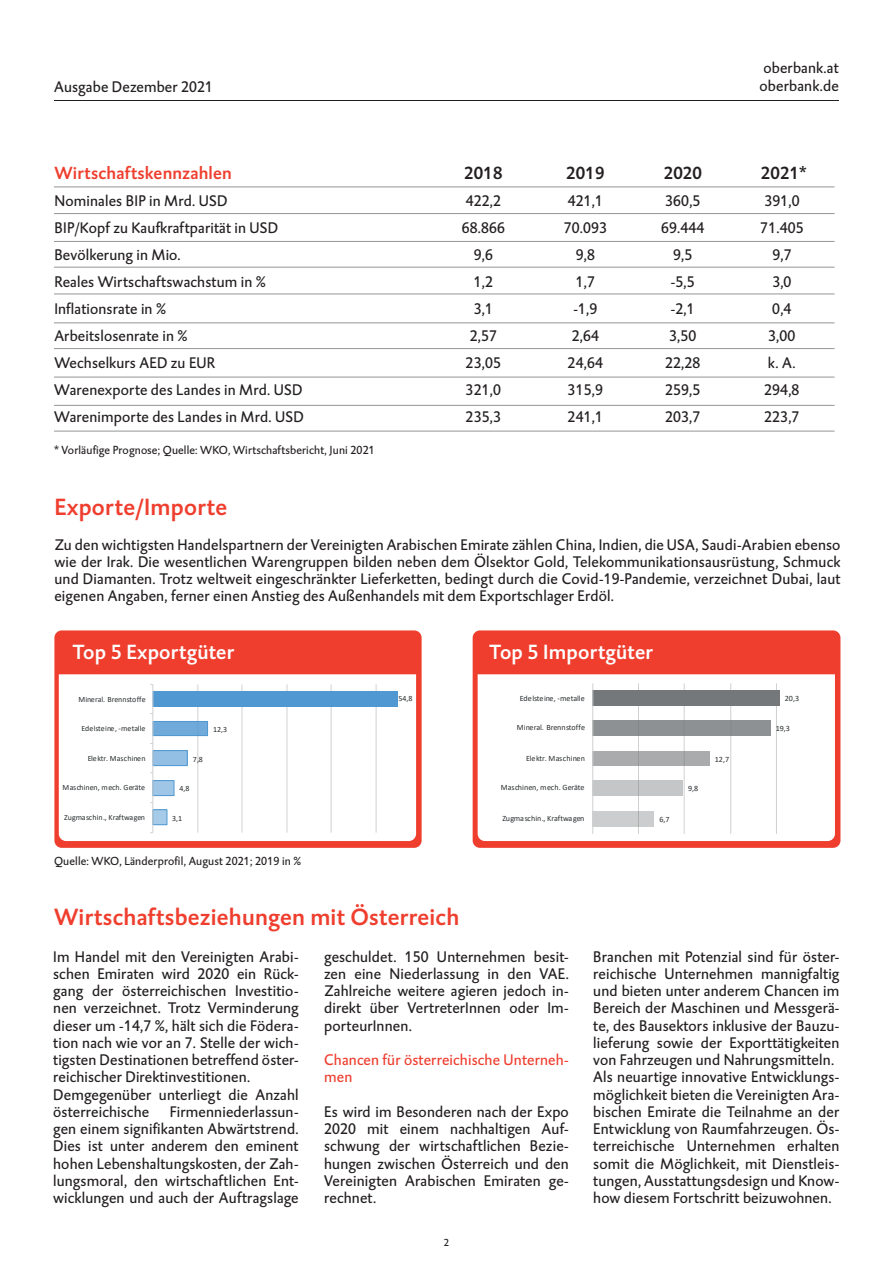
<style>
.page{position:relative;width:893px;height:1263px;background:#fff}
.page>*{position:absolute;margin:0;border:0;box-sizing:border-box;transform-origin:0 0}
.t1{font:24px "DTL Caspari T Medium";letter-spacing:.01em;color:#ef3e2e}
.t2{font:21px "DTL Caspari T Medium";letter-spacing:.01em;color:#fff}
.t3{font:18px "DTL Caspari T Medium";letter-spacing:.01em;color:#ef3e2e}
.t4{font:18px "DTL Caspari T Medium";letter-spacing:.01em;color:#231f20}
.t5{font:15.75px/17.2px "DTL Caspari T";letter-spacing:.01em;color:#231f20;text-align:justify}
.t6{font:15.75px/17.2px "DTL Caspari T";letter-spacing:.01em;color:#ef3e2e}
.t7{font:12px "DTL Caspari T";letter-spacing:.01em;color:#231f20}
.t8{font:10.5px "DTL Caspari T";color:#231f20}
.t9{font:8.1px "Calibri";color:#292d2f}
.t10{font:7.95px "Calibri";letter-spacing:-.005em;color:#292d2f}
</style>
<div class="page">
<hr style="left:54px;top:100px;width:785px;height:1px;background:#231f20">
<svg style="left:64px;top:186px;width:763px;height:245px"></svg>
<hr style="left:467px;top:292px;width:96px;height:1px;background:#fff">
<hr style="left:54px;top:187px;width:780px;height:1px;background:#939598">
<hr style="left:467px;top:247px;width:96px;height:1px;background:#fff">
<div style="left:54px;top:630px;width:368px;height:218px;background:#ef3e2e;border-radius:7px"></div>
<svg style="left:59px;top:674px;width:357px;height:167px;background:#fef9f8"></svg>
<div style="left:473px;top:630px;width:367px;height:218px;background:#ef3e2e;border-radius:7px"></div>
<svg style="left:478px;top:674px;width:357px;height:167px;background:#fefcfb"></svg>
<hr style="left:54px;top:213px;width:780px;height:1px;background:#939598">
<hr style="left:54px;top:241px;width:780px;height:1px;background:#939598">
<hr style="left:54px;top:267px;width:780px;height:1px;background:#939598">
<hr style="left:54px;top:294px;width:780px;height:1px;background:#939598">
<hr style="left:54px;top:323px;width:780px;height:1px;background:#939598">
<hr style="left:54px;top:348px;width:780px;height:1px;background:#939598">
<hr style="left:54px;top:405px;width:780px;height:1px;background:#939598">
<hr style="left:54px;top:431px;width:780px;height:1px;background:#939598">
<hr style="left:54px;top:377px;width:780px;height:1px;background:#939598">
<hr style="left:420px;top:684px;width:1px;height:149px;background:#cfd1d0">
<svg style="left:61px;top:681px;width:353px;height:156px;background:#edf4f9"></svg>
<hr style="left:823px;top:683px;width:1px;height:151px;background:#cfd1d0">
<svg style="left:498px;top:679px;width:312px;height:159px;background:#e9eaea"></svg>
<p class="t5" style="left:54px;top:78px;width:160px">Ausgabe Dezember 2021</p>
<p class="t5" style="left:759px;top:59px;width:81px;line-height:18px">oberbank.at oberbank.de</p>
<p class="t3" style="left:54px;top:162px;width:179px">Wirtschaftskennzahlen</p>
<p class="t4" style="left:464px;top:162px;width:40px">2018</p>
<p class="t4" style="left:566px;top:162px;width:40px">2019</p>
<p class="t4" style="left:664px;top:162px;width:40px">2020</p>
<p class="t4" style="left:761px;top:162px;width:48px">2021*</p>
<p class="t5" style="left:54px;top:192px;width:175px">Nominales BIP in Mrd. USD</p>
<p class="t5" style="left:466px;top:192px;width:37px">422,2</p>
<p class="t5" style="left:568px;top:192px;width:37px">421,1</p>
<p class="t5" style="left:665px;top:192px;width:37px">360,5</p>
<p class="t5" style="left:764px;top:192px;width:37px">391,0</p>
<p class="t5" style="left:54px;top:219px;width:225px">BIP/Kopf zu Kaufkraftparität in USD</p>
<p class="t5" style="left:462px;top:219px;width:45px">68.866</p>
<p class="t5" style="left:564px;top:219px;width:45px">70.093</p>
<p class="t5" style="left:661px;top:219px;width:45px">69.444</p>
<p class="t5" style="left:760px;top:219px;width:45px">71.405</p>
<p class="t5" style="left:54px;top:246px;width:128px">Bevölkerung in Mio.</p>
<p class="t5" style="left:474px;top:246px;width:21px">9,6</p>
<p class="t5" style="left:576px;top:246px;width:21px">9,8</p>
<p class="t5" style="left:673px;top:246px;width:21px">9,5</p>
<p class="t5" style="left:772px;top:246px;width:21px">9,7</p>
<p class="t5" style="left:54px;top:273px;width:213px">Reales Wirtschaftswachstum in %</p>
<p class="t5" style="left:474px;top:273px;width:21px">1,2</p>
<p class="t5" style="left:576px;top:273px;width:21px">1,7</p>
<p class="t5" style="left:671px;top:273px;width:25px">-5,5</p>
<p class="t5" style="left:772px;top:273px;width:21px">3,0</p>
<p class="t5" style="left:54px;top:300px;width:113px">Inflationsrate in %</p>
<p class="t5" style="left:474px;top:300px;width:21px">3,1</p>
<p class="t5" style="left:573px;top:300px;width:25px">-1,9</p>
<p class="t5" style="left:671px;top:300px;width:25px">-2,1</p>
<p class="t5" style="left:772px;top:300px;width:21px">0,4</p>
<p class="t5" style="left:54px;top:327px;width:135px">Arbeitslosenrate in %</p>
<p class="t5" style="left:470px;top:327px;width:29px">2,57</p>
<p class="t5" style="left:572px;top:327px;width:29px">2,64</p>
<p class="t5" style="left:669px;top:327px;width:29px">3,50</p>
<p class="t5" style="left:768px;top:327px;width:29px">3,00</p>
<p class="t5" style="left:54px;top:354px;width:162px">Wechselkurs AED zu EUR</p>
<p class="t5" style="left:466px;top:354px;width:37px">23,05</p>
<p class="t5" style="left:568px;top:354px;width:37px">24,64</p>
<p class="t5" style="left:665px;top:354px;width:37px">22,28</p>
<p class="t5" style="left:768px;top:354px;width:29px">k. A.</p>
<p class="t5" style="left:54px;top:381px;width:250px">Warenexporte des Landes in Mrd. USD</p>
<p class="t5" style="left:466px;top:381px;width:37px">321,0</p>
<p class="t5" style="left:568px;top:381px;width:37px">315,9</p>
<p class="t5" style="left:665px;top:381px;width:37px">259,5</p>
<p class="t5" style="left:764px;top:381px;width:37px">294,8</p>
<p class="t5" style="left:54px;top:408px;width:251px">Warenimporte des Landes in Mrd. USD</p>
<p class="t5" style="left:466px;top:408px;width:37px">235,3</p>
<p class="t5" style="left:568px;top:408px;width:37px">241,1</p>
<p class="t5" style="left:665px;top:408px;width:37px">203,7</p>
<p class="t5" style="left:764px;top:408px;width:37px">223,7</p>
<p class="t7" style="left:54px;top:443px;width:322px">* Vorläufige Prognose; Quelle: WKO, Wirtschaftsbericht, Juni 2021</p>
<h1 class="t1" style="left:54px;top:492px;width:174px">Exporte/Importe</h1>
<p class="t5" style="left:54px;top:536px;width:788px">Zu den wichtigsten Handelspartnern der Vereinigten Arabischen Emirate zählen China, Indien, die USA, Saudi-Arabien ebenso wie der Irak. Die wesentlichen Warengruppen bilden neben dem Ölsektor Gold, Telekommunikationsausrüstung, Schmuck und Diamanten. Trotz weltweit eingeschränkter Lieferketten, bedingt durch die Covid-19-Pandemie, verzeichnet Dubai, laut eigenen Angaben, ferner einen Anstieg des Außenhandels mit dem Exportschlager Erdöl.</p>
<h2 class="t2" style="left:73px;top:638px;width:163px">Top 5 Exportgüter</h2>
<h2 class="t2" style="left:490px;top:638px;width:165px">Top 5 Importgüter</h2>
<p class="t10" style="left:78px;top:693px;width:69px">Mineral. Brennstoffe</p>
<p class="t10" style="left:81px;top:723px;width:65px">Edelsteine, -metalle</p>
<p class="t10" style="left:88px;top:753px;width:59px">Elektr. Maschinen</p>
<p class="t10" style="left:63px;top:782px;width:84px">Maschinen, mech. Geräte</p>
<p class="t10" style="left:64px;top:812px;width:82px">Zugmaschin., Kraftwagen</p>
<p class="t10" style="left:193px;top:753px;width:12px">7,8</p>
<p class="t10" style="left:180px;top:783px;width:12px">4,8</p>
<p class="t10" style="left:172px;top:813px;width:12px">3,1</p>
<p class="t10" style="left:213px;top:723px;width:16px">12,3</p>
<p class="t7" style="left:54px;top:854px;width:249px">Quelle: WKO, Länderprofil, August 2021; 2019 in %</p>
<p class="t10" style="left:398px;top:692px;width:16px">54,8</p>
<p class="t9" style="left:520px;top:692px;width:66px">Edelsteine, -metalle</p>
<p class="t9" style="left:517px;top:722px;width:70px">Mineral. Brennstoffe</p>
<p class="t9" style="left:526px;top:752px;width:60px">Elektr. Maschinen</p>
<p class="t9" style="left:501px;top:782px;width:85px">Maschinen, mech. Geräte</p>
<p class="t9" style="left:502px;top:812px;width:84px">Zugmaschin., Kraftwagen</p>
<p class="t9" style="left:659px;top:813px;width:12px">6,7</p>
<p class="t9" style="left:688px;top:783px;width:12px">9,8</p>
<p class="t9" style="left:715px;top:753px;width:16px">12,7</p>
<p class="t9" style="left:785px;top:692px;width:16px">20,3</p>
<p class="t9" style="left:776px;top:723px;width:16px">19,3</p>
<h1 class="t1" style="left:54px;top:902px;width:407px">Wirtschaftsbeziehungen mit Österreich</h1>
<p class="t5" style="left:324px;top:948px;width:246px">geschuldet. 150 Unternehmen besit&shy;zen eine Niederlassung in den VAE.<br>Zahlreiche weitere agieren jedoch in&shy;direkt über VertreterInnen oder Im&shy;porteurInnen.</p>
<p class="t6" style="left:324px;top:1051px;width:246px">Chancen für österreichische Unterneh&shy;men</p>
<p class="t5" style="left:324px;top:1103px;width:246px">Es wird im Besonderen nach der Expo 2020 mit einem nachhaltigen Auf&shy;schwung der wirtschaftlichen Bezie&shy;hungen zwischen Österreich und den Vereinigten Arabischen Emiraten ge&shy;rechnet.</p>
<p class="t5" style="left:53px;top:948px;width:247px;text-align:left">Im Handel mit den Vereinigten Arabi&shy;schen Emiraten wird 2020 ein Rück&shy;gang der österreichischen Investitio&shy;nen verzeichnet. Trotz Verminderung dieser um -14,7 %, hält sich die Födera&shy;tion nach wie vor an 7. Stelle der wich&shy;tigsten Destinationen betreffend öster&shy;reichischer Direktinvestitionen.<br>Demgegenüber unterliegt die Anzahl österreichische</p>
<p class="t5" style="left:53px;top:1103px;width:247px;text-indent:117px">Firmenniederlassun&shy;gen einem signifikanten Abwärtstrend.<br>Dies ist unter anderem den eminent hohen Lebenshaltungskosten, der Zah&shy;lungsmoral, den wirtschaftlichen Ent&shy;wicklungen und auch der Auftragslage</p>
<p class="t8" style="left:444px;top:1236px;width:7px">2</p>
<p class="t5" style="left:593px;top:948px;width:248px;text-align:left">Branchen mit Potenzial sind für öster&shy;reichische Unternehmen mannigfaltig und bieten unter anderem Chancen im Bereich der Maschinen und Messgerä&shy;te, des Bausektors inklusive der Bauzu&shy;lieferung sowie der Exporttätigkeiten von Fahrzeugen und Nahrungsmitteln.<br>Als neuartige innovative Entwicklungs&shy;möglichkeit bieten die Vereinigten Ara&shy;bischen Emirate die Teilnahme an der Entwicklung von Raumfahrzeugen. Ös&shy;terreichische Unternehmen erhalten somit die Möglichkeit, mit Dienstleis&shy;tungen, Ausstattungsdesign und Know&shy;how diesem Fortschritt beizuwohnen.</p>
</div>
